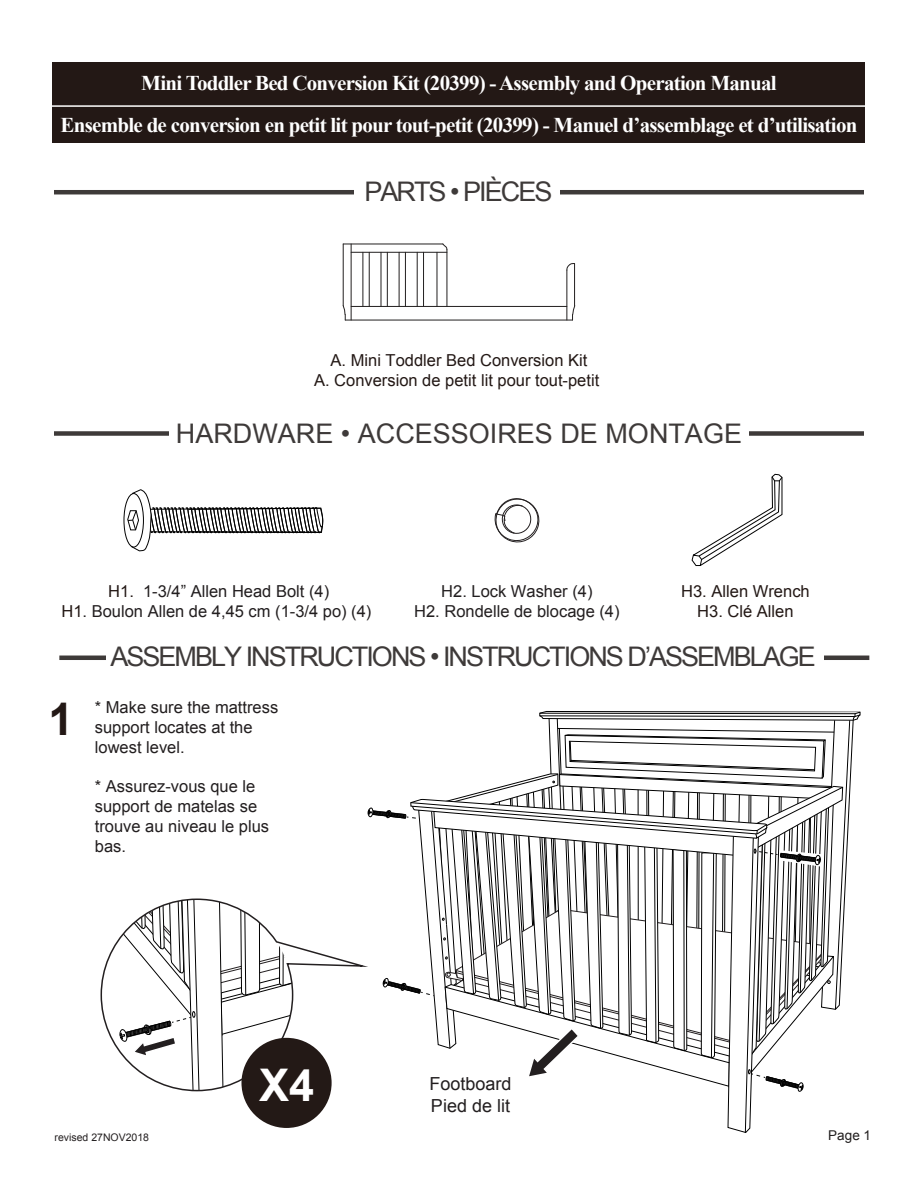
<style>
.page{position:relative;width:918px;height:1188px;background:#fff}
.page>*{position:absolute;margin:0;border:0;box-sizing:border-box;transform-origin:0 0}
.t1{font:700 45px "Arial";color:#fff}
.t2{font:700 45px "Arial";color:#231815}
.t3{font:27px "Arial";letter-spacing:-.075em;color:#3e3a39}
.t4{font:27px "Arial";color:#3e3a39}
.t5{font:700 21px/42px "Times New Roman";letter-spacing:-.035em;color:#fff;text-align:center}
.t6{font:18px/21.6px "Arial";color:#221e1f}
.t7{font:16.5px/19.8px "Arial";color:#221e1f}
.t8{font:16.5px/19.8px "Arial";color:#231815;text-align:center}
.t9{font:16.5px/19.8px "Arial";color:#231f20;text-align:center}
.t10{font:13.5px "Arial";color:#221f1f}
.t11{font:10.5px "Arial";color:#231f20}
.s1{color:#231815}
</style>
<div class="page">
<div style="left:53px;top:62px;width:812px;height:81px;background:#231815"></div>
<hr style="left:38px;top:105px;width:842px;height:2px;background:#fff">
<hr style="left:54px;top:190px;width:810px;height:4px;background:#3e3a39">
<div style="left:354px;top:177px;width:206px;height:28px;background:#fff"></div>
<div style="left:54px;top:431px;width:810px;height:5px;background:#3e3a39"></div>
<div style="left:169px;top:423px;width:580px;height:23px;background:#fff"></div>
<svg style="left:691px;top:474px;width:92px;height:92px"></svg>
<hr style="left:59px;top:656px;width:810px;height:4px;background:#3e3a39">
<div style="left:106px;top:642px;width:718px;height:29px;background:#fff"></div>
<svg style="left:127px;top:490px;width:197px;height:62px"></svg>
<div style="left:124px;top:493px;width:20px;height:54px;border:1px solid #020202;border-radius:50%"></div>
<svg style="left:494px;top:498px;width:46px;height:45px"></svg>
<hr style="left:343px;top:244px;width:100px;height:1px;background:#221f1f">
<hr style="left:423px;top:252px;width:1px;height:54px;background:#221f1f">
<hr style="left:417px;top:252px;width:1px;height:54px;background:#221f1f">
<hr style="left:405px;top:252px;width:1px;height:54px;background:#221f1f">
<hr style="left:399px;top:252px;width:1px;height:54px;background:#221f1f">
<hr style="left:381px;top:252px;width:1px;height:54px;background:#221f1f">
<hr style="left:387px;top:252px;width:1px;height:54px;background:#221f1f">
<hr style="left:369px;top:252px;width:1px;height:54px;background:#221f1f">
<hr style="left:363px;top:252px;width:1px;height:54px;background:#221f1f">
<svg style="left:566px;top:263px;width:9px;height:8px"></svg>
<svg style="left:572px;top:305px;width:4px;height:15px"></svg>
<hr style="left:566px;top:270px;width:1px;height:50px;background:#221f1f">
<svg style="left:342px;top:305px;width:4px;height:15px"></svg>
<hr style="left:351px;top:252px;width:96px;height:1px;background:#221f1f">
<hr style="left:437px;top:252px;width:1px;height:54px;background:#221f1f">
<hr style="left:447px;top:250px;width:1px;height:56px;background:#221f1f">
<hr style="left:351px;top:244px;width:1px;height:76px;background:#221f1f">
<hr style="left:351px;top:306px;width:216px;height:1px;background:#221f1f">
<hr style="left:343px;top:244px;width:1px;height:62px;background:#221f1f">
<hr style="left:345px;top:320px;width:228px;height:1px;background:#221f1f">
<hr style="left:574px;top:264px;width:1px;height:42px;background:#221f1f">
<svg style="left:442px;top:243px;width:6px;height:8px"></svg>
<svg style="left:368px;top:711px;width:493px;height:422px"></svg>
<svg style="left:100px;top:898px;width:264px;height:194px"></svg>
<div style="left:241px;top:1038px;width:91px;height:90px;background:#231916;border-radius:50%"></div>
<p class="t5" style="left:61px;top:61px;width:798px">Mini Toddler Bed Conversion Kit (20399) - Assembly and Operation Manual<br>Ensemble de conversion en petit lit pour tout-petit (20399) - Manuel d’assemblage et d’utilisation</p>
<h2 class="t3" style="left:365px;top:174px;width:189px">PARTS • PIÈCES</h2>
<p class="t8" style="left:314px;top:351px;width:287px">A. Mini Toddler Bed Conversion Kit<br>A. Conversion de petit lit pour tout-petit</p>
<h2 class="t4" style="left:176px;top:416px;width:568px">HARDWARE • ACCESSOIRES DE MONTAGE</h2>
<p class="t7" style="left:61px;top:582px;width:311px;text-align:center"><span class="s1">H1.</span> 1-3/4” Allen Head Bolt (4)<br><span class="s1">H1</span>. Boulon Allen de 4,45 cm (1-3/4 po) (4)</p>
<p class="t9" style="left:414px;top:582px;width:207px">H2. Lock Washer (4)<br>H2. Rondelle de blocage (4)</p>
<p class="t8" style="left:681px;top:582px;width:130px">H3. Allen Wrench<br>H3. Clé Allen</p>
<h1 class="t2" style="left:49px;top:689px;width:27px">1</h1>
<h2 class="t3" style="left:110px;top:639px;width:707px">ASSEMBLY INSTRUCTIONS • INSTRUCTIONS D’ASSEMBLAGE</h2>
<p class="t7" style="left:95px;top:697px;width:185px">* Make sure the mattress support locates at the lowest level.</p>
<p class="t7" style="left:95px;top:777px;width:176px">* Assurez-vous que le support de matelas se trouve au niveau le plus bas.</p>
<h1 class="t1" style="left:259px;top:1055px;width:57px">X4</h1>
<p class="t6" style="left:429px;top:1073px;width:84px">Footboard<br>Pied de lit</p>
<p class="t11" style="left:55px;top:1130px;width:96px">revised 27NOV2018</p>
<p class="t10" style="left:828px;top:1126px;width:44px">Page 1</p>
</div>
